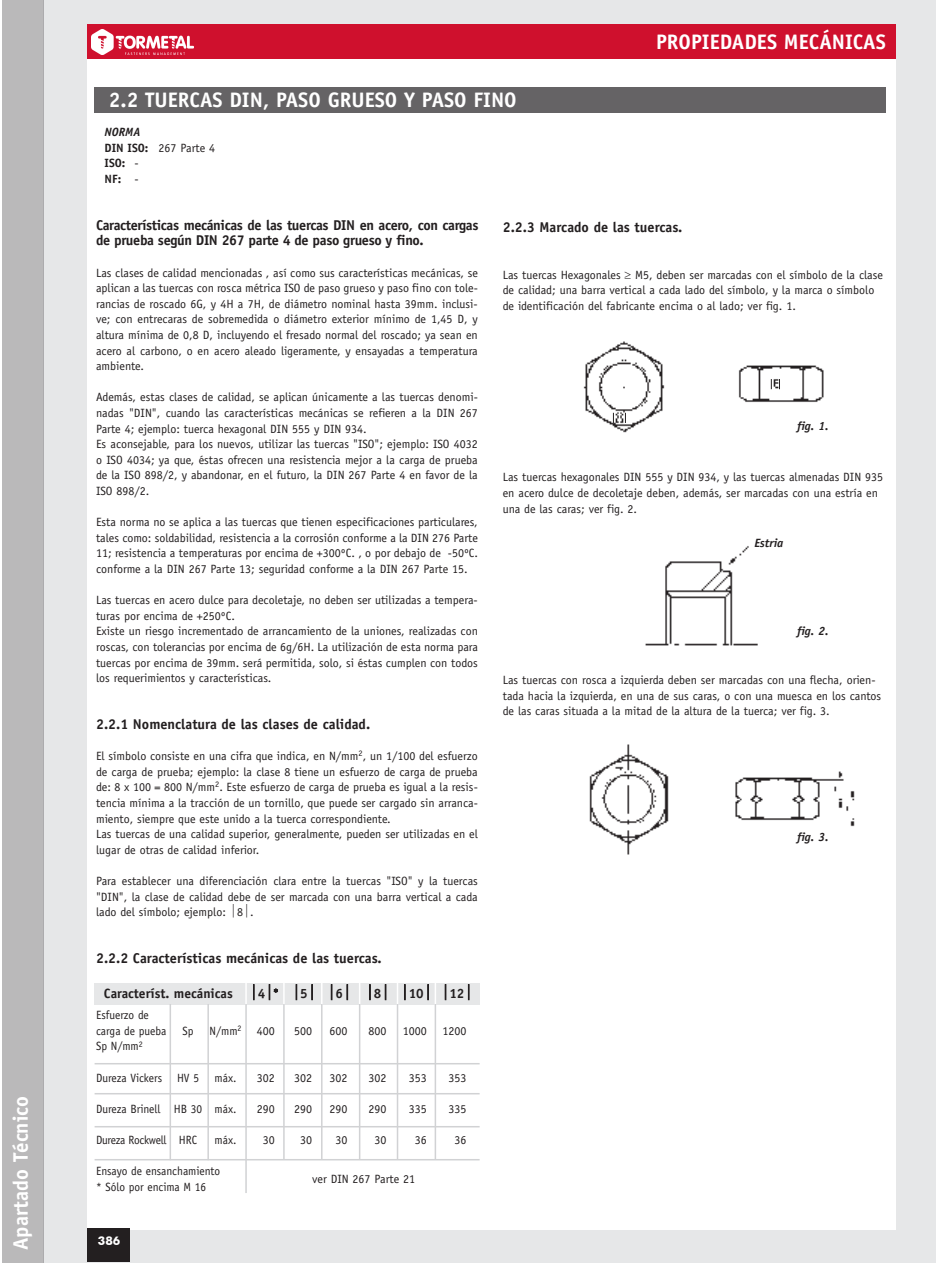
<style>
.page{position:relative;width:936px;height:1263px;background:#fff}
.page>*{position:absolute;margin:0;border:0;box-sizing:border-box;transform-origin:0 0}
.t1{font:700 21px "Officina Sans";color:#fff}
.t2{font:700 14.25px "Officina Sans";color:#231f20}
.t3{font:700 14.25px/15.6px "Officina Sans";letter-spacing:-.025em;color:#231f20}
.t4{font:700 13.5px "Officina Sans";color:#231f20}
.t5{font:12px/15.6px "Officina Sans";color:#231f20}
.t6{font:12px/15.6px "Officina Sans";color:#231f20;scale:.95 1}
.t7{font:700 12px/15.6px "Officina Sans";color:#231f20}
.t8{font:italic 700 12px "Officina Sans";color:#231f20}
.t9{font:12px "Officina Sans";letter-spacing:-.025em;color:#231f20;scale:.95 1}
.t10{font:700 12px "Futura BT";color:#fff}
.s1{font-style:italic}
.s2{font-weight:400}
</style>
<div class="page">
<div style="left:44px;top:0;width:891px;height:1262px;background:#e6e7e8"></div>
<div style="left:87px;top:26px;width:808px;height:1203px;background:#fff"></div>
<div style="left:87px;top:1228px;width:43px;height:34px;background:#231f20"></div>
<div style="left:87px;top:25px;width:808px;height:34px;background:#cf102d"></div>
<div style="left:2px;top:0;width:42px;height:1262px;background:#bab9ba"></div>
<div style="left:95px;top:87px;width:790px;height:26px;background:#656365"></div>
<div style="left:95px;top:983px;width:385px;height:21px;background:#e6e7e8"></div>
<hr style="left:245px;top:981px;width:2px;height:24px;background:#fff">
<hr style="left:283px;top:981px;width:2px;height:24px;background:#fff">
<svg style="left:321px;top:983px;width:1px;height:21px"></svg>
<svg style="left:359px;top:983px;width:1px;height:21px"></svg>
<svg style="left:397px;top:983px;width:1px;height:21px"></svg>
<hr style="left:434px;top:981px;width:2px;height:24px;background:#fff">
<hr style="left:169px;top:1004px;width:2px;height:156px;background:#d1d2d4">
<hr style="left:95px;top:1063px;width:384px;height:1px;background:#d1d2d4">
<hr style="left:95px;top:1093px;width:384px;height:1px;background:#d1d2d4">
<hr style="left:95px;top:1126px;width:384px;height:1px;background:#d1d2d4">
<hr style="left:95px;top:1159px;width:384px;height:1px;background:#d1d2d4">
<hr style="left:207px;top:1004px;width:2px;height:156px;background:#d1d2d4">
<hr style="left:245px;top:1004px;width:2px;height:189px;background:#d1d2d4">
<hr style="left:283px;top:1004px;width:2px;height:155px;background:#d1d2d4">
<hr style="left:321px;top:1004px;width:1px;height:155px;background:#d1d2d4">
<hr style="left:359px;top:1004px;width:1px;height:155px;background:#d1d2d4">
<hr style="left:397px;top:1004px;width:1px;height:155px;background:#d1d2d4">
<hr style="left:434px;top:1004px;width:2px;height:155px;background:#d1d2d4">
<img style="left:583px;top:341px;width:241px;height:92px">
<div style="left:795px;top:419px;width:61px;height:16px;background:#fff"></div>
<img style="left:589px;top:744px;width:266px;height:111px">
<div style="left:795px;top:831px;width:61px;height:15px;background:#fff"></div>
<img style="left:645px;top:546px;width:113px;height:100px">
<div style="left:752px;top:537px;width:61px;height:16px;background:#fff"></div>
<img style="left:91px;top:29px;width:103px;height:25px">
<svg style="left:253px;top:984px;width:1px;height:16px"></svg>
<svg style="left:269px;top:984px;width:9px;height:16px"></svg>
<svg style="left:296px;top:984px;width:1px;height:16px"></svg>
<svg style="left:311px;top:984px;width:2px;height:16px"></svg>
<svg style="left:331px;top:984px;width:1px;height:16px"></svg>
<svg style="left:347px;top:984px;width:1px;height:16px"></svg>
<svg style="left:369px;top:984px;width:1px;height:16px"></svg>
<svg style="left:385px;top:984px;width:1px;height:16px"></svg>
<svg style="left:404px;top:984px;width:1px;height:16px"></svg>
<svg style="left:427px;top:984px;width:2px;height:16px"></svg>
<svg style="left:445px;top:984px;width:1px;height:16px"></svg>
<svg style="left:468px;top:984px;width:1px;height:16px"></svg>
<h1 class="t1" style="left:7px;top:1250px;width:156px;rotate:-90deg">Apartado Técnico</h1>
<h1 class="t1" style="left:109px;top:87px;width:409px">2.2 TUERCAS DIN, PASO GRUESO Y PASO FINO</h1>
<p class="t7" style="left:105px;top:124px;width:112px"><span class="s1">NORMA<br></span>DIN ISO: <span class="s2">267 Parte 4<br></span>ISO: <span class="s2">-<br></span>NF: <span class="s2">-</span></p>
<h1 class="t1" style="left:656px;top:29px;width:231px">PROPIEDADES MECÁNICAS</h1>
<p class="t3" style="left:96px;top:217px;width:384px">Características mecánicas de las tuercas DIN en acero, con cargas de prueba según DIN 267 parte 4 de paso grueso y fino.</p>
<p class="t5" style="left:96px;top:265px;width:383px;text-align:justify">Las clases de calidad mencionadas , así como sus características mecánicas, se aplican a las tuercas con rosca métrica ISO de paso grueso y paso fino con tole&shy;rancias de roscado 6G, y 4H a 7H, de diámetro nominal hasta 39mm. inclusi&shy;ve; con entrecaras de sobremedida o diámetro exterior mínimo de 1,45 D, y altura mínima de 0,8 D, incluyendo el fresado normal del roscado; ya sean en acero al carbono, o en acero aleado ligeramente, y ensayadas a temperatura ambiente.</p>
<p class="t5" style="left:96px;top:389px;width:383px">Además, estas clases de calidad, se aplican únicamente a las tuercas denomi&shy;nadas "DIN", cuando las características mecánicas se refieren a la DIN 267<br>Parte 4; ejemplo: tuerca hexagonal DIN 555 y DIN 934.<br>Es aconsejable, para los nuevos, utilizar las tuercas "ISO"; ejemplo: ISO 4032 o ISO 4034; ya que, éstas ofrecen una resistencia mejor a la carga de prueba de la ISO 898/2, y abandonar, en el futuro, la DIN 267 Parte 4 en favor de la ISO 898/2.</p>
<p class="t5" style="left:96px;top:514px;width:383px;text-align:justify">Esta norma no se aplica a las tuercas que tienen especificaciones particulares, tales como: soldabilidad, resistencia a la corrosión conforme a la DIN 276 Parte 11; resistencia a temperaturas por encima de +300ºC. , o por debajo de -50ºC. conforme a la DIN 267 Parte 13; seguridad conforme a la DIN 267 Parte 15.</p>
<p class="t5" style="left:96px;top:592px;width:383px">Las tuercas en acero dulce para decoletaje, no deben ser utilizadas a tempera&shy;turas por encima de +250ºC.<br>Existe un riesgo incrementado de arrancamiento de la uniones, realizadas con roscas, con tolerancias por encima de 6g/6H. La utilización de esta norma para tuercas por encima de 39mm. será permitida, solo, si éstas cumplen con todos los requerimientos y características.</p>
<p class="t2" style="left:96px;top:715px;width:276px">2.2.1 Nomenclatura de las clases de calidad.</p>
<p class="t5" style="left:96px;top:748px;width:383px">El símbolo consiste en una cifra que indica, en N/mm<sup>2</sup>, un 1/100 del esfuerzo de carga de prueba; ejemplo: la clase 8 tiene un esfuerzo de carga de prueba de: 8 x 100 = 800 N/mm<sup>2</sup>. Este esfuerzo de carga de prueba es igual a la resis&shy;tencia mínima a la tracción de un tornillo, que puede ser cargado sin arranca&shy;miento, siempre que este unido a la tuerca correspondiente.<br>Las tuercas de una calidad superior, generalmente, pueden ser utilizadas en el lugar de otras de calidad inferior.</p>
<p class="t5" style="left:96px;top:873px;width:383px;text-align:justify">Para establecer una diferenciación clara entre la tuercas "ISO" y la tuercas "DIN", la clase de calidad debe de ser marcada con una barra vertical a cada lado del símbolo; ejemplo: 8 .</p>
<p class="t2" style="left:96px;top:949px;width:287px">2.2.2 Características mecánicas de las tuercas.</p>
<p class="t4" style="left:104px;top:985px;width:130px">Característ. mecánicas</p>
<p class="t4" style="left:258px;top:985px;width:22px">4 ∗</p>
<p class="t4" style="left:300px;top:985px;width:9px">5</p>
<p class="t4" style="left:335px;top:985px;width:9px">6</p>
<p class="t4" style="left:374px;top:985px;width:9px">8</p>
<p class="t4" style="left:409px;top:985px;width:17px">10</p>
<p class="t4" style="left:449px;top:985px;width:17px">12</p>
<p class="t5" style="left:257px;top:1023px;width:19px">400</p>
<p class="t5" style="left:294px;top:1023px;width:19px">500</p>
<p class="t5" style="left:329px;top:1023px;width:19px">600</p>
<p class="t5" style="left:368px;top:1023px;width:19px">800</p>
<p class="t5" style="left:402px;top:1023px;width:25px">1000</p>
<p class="t5" style="left:442px;top:1023px;width:25px">1200</p>
<p class="t5" style="left:257px;top:1070px;width:19px">302</p>
<p class="t5" style="left:294px;top:1070px;width:19px">302</p>
<p class="t5" style="left:329px;top:1070px;width:19px">302</p>
<p class="t5" style="left:368px;top:1070px;width:19px">302</p>
<p class="t5" style="left:408px;top:1070px;width:19px">353</p>
<p class="t5" style="left:448px;top:1070px;width:19px">353</p>
<p class="t5" style="left:257px;top:1101px;width:19px">290</p>
<p class="t5" style="left:294px;top:1101px;width:19px">290</p>
<p class="t5" style="left:329px;top:1101px;width:19px">290</p>
<p class="t5" style="left:368px;top:1101px;width:19px">290</p>
<p class="t5" style="left:408px;top:1101px;width:19px">335</p>
<p class="t5" style="left:448px;top:1101px;width:19px">335</p>
<p class="t5" style="left:263px;top:1132px;width:13px">30</p>
<p class="t5" style="left:300px;top:1132px;width:13px">30</p>
<p class="t5" style="left:335px;top:1132px;width:13px">30</p>
<p class="t5" style="left:374px;top:1132px;width:13px">30</p>
<p class="t5" style="left:414px;top:1132px;width:13px">36</p>
<p class="t5" style="left:454px;top:1132px;width:13px">36</p>
<p class="t5" style="left:312px;top:1171px;width:104px">ver DIN 267 Parte 21</p>
<p class="t6" style="left:96px;top:1007px;width:76px">Esfuerzo de carga de pueba</p>
<p class="t6" style="left:182px;top:1023px;width:13px">Sp</p>
<p class="t6" style="left:209px;top:1023px;width:35px">N/mm<sup>2</sup></p>
<p class="t6" style="left:96px;top:1038px;width:51px">Sp N/mm<sup>2</sup></p>
<p class="t6" style="left:96px;top:1070px;width:110px">Dureza Vickers HV 5</p>
<p class="t6" style="left:214px;top:1070px;width:25px">máx.</p>
<p class="t6" style="left:96px;top:1101px;width:149px">Dureza Brinell HB 30 máx.</p>
<p class="t9" style="left:96px;top:1133px;width:108px">Dureza Rockwell HRC</p>
<p class="t6" style="left:214px;top:1132px;width:25px">máx.</p>
<p class="t6" style="left:96px;top:1163px;width:132px">Ensayo de ensanchamiento * Sólo por encima M 16</p>
<p class="t10" style="left:98px;top:1233px;width:24px">386</p>
<p class="t2" style="left:502px;top:218px;width:181px">2.2.3 Marcado de las tuercas.</p>
<p class="t5" style="left:502px;top:267px;width:382px">Las tuercas Hexagonales ≥ M5, deben ser marcadas con el símbolo de la clase de calidad; una barra vertical a cada lado del símbolo, y la marca o símbolo de identificación del fabricante encima o al lado; ver fig. 1.</p>
<p class="t8" style="left:797px;top:418px;width:33px">fig. 1.</p>
<p class="t5" style="left:502px;top:469px;width:382px">Las tuercas hexagonales DIN 555 y DIN 934, y las tuercas almenadas DIN 935 en acero dulce de decoletaje deben, además, ser marcadas con una estría en una de las caras; ver fig. 2.</p>
<p class="t8" style="left:754px;top:536px;width:31px">Estria</p>
<p class="t8" style="left:797px;top:623px;width:33px">fig. 2.</p>
<p class="t5" style="left:502px;top:672px;width:380px">Las tuercas con rosca a izquierda deben ser marcadas con una flecha, orien&shy;tada hacia la izquierda, en una de sus caras, o con una muesca en los cantos de las caras situada a la mitad de la altura de la tuerca; ver fig. 3.</p>
<p class="t8" style="left:797px;top:830px;width:33px">fig. 3.</p>
</div>
